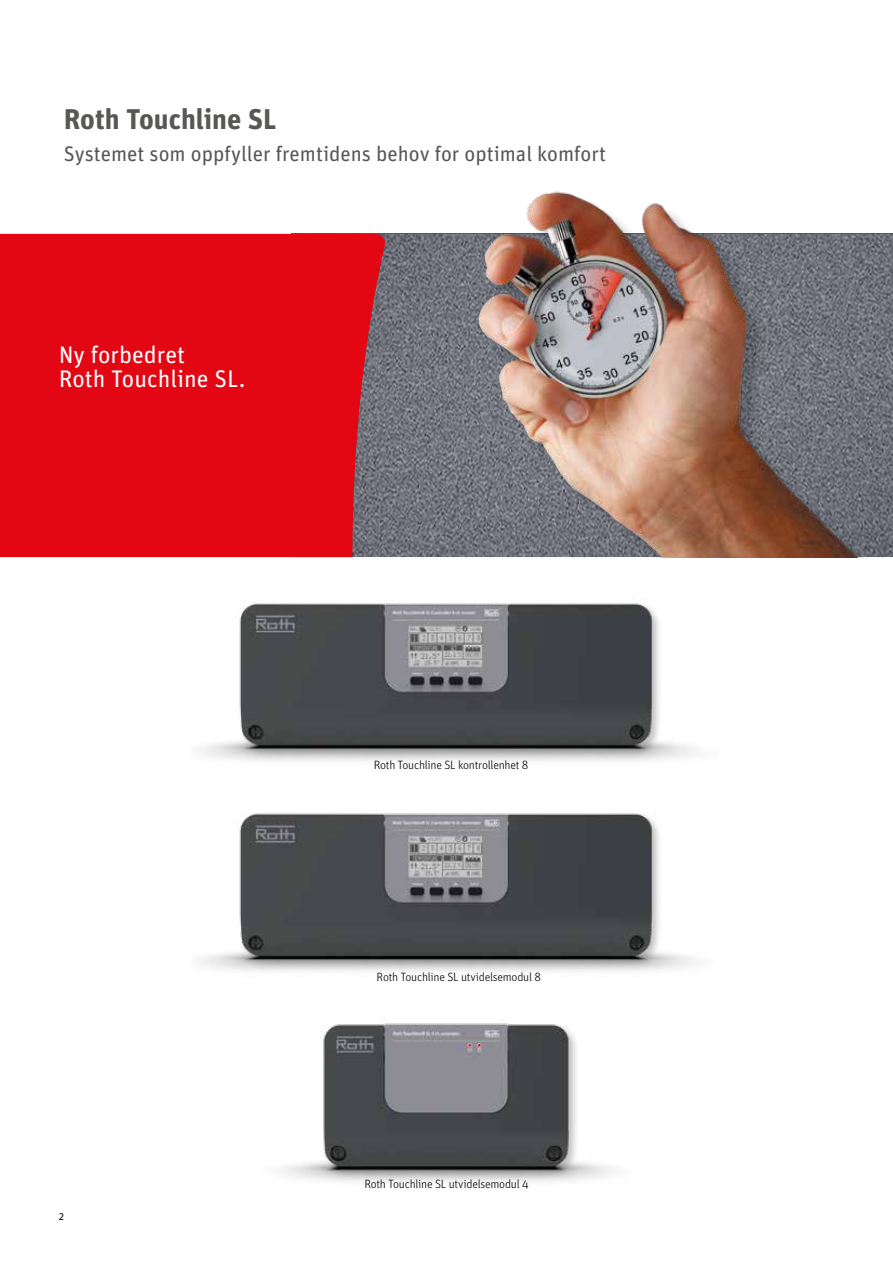
<style>
.page{position:relative;width:893px;height:1263px;background:#fff}
.page>*{position:absolute;margin:0;border:0;box-sizing:border-box;transform-origin:0 0}
.t1{font:700 28.5px "Unit OT";color:#575756}
.t2{font:24px/24px "Unit OT";color:#fff}
.t3{font:21px "Unit OT";color:#575756}
.t4{font:300 12px "Unit OT";letter-spacing:-.02em;color:#000}
.t5{font:10.5px "Unit OT";color:#000}
</style>
<div class="page">
<img style="left:198px;top:813px;width:499px;height:159px">
<img style="left:281px;top:1023px;width:333px;height:159px">
<img style="left:198px;top:603px;width:499px;height:158px">
<img style="left:387px;top:234px;width:506px;height:323px">
<div style="left:0;top:234px;width:387px;height:323px;background:#e30613"></div>
<img style="left:413px;top:191px;width:468px;height:366px">
<h1 class="t1" style="left:64px;top:100px;width:214px">Roth Touchline SL</h1>
<h3 class="t3" style="left:64px;top:140px;width:544px">Systemet som oppfyller fremtidens behov for optimal komfort</h3>
<h2 class="t2" style="left:59px;top:343px;width:188px">Ny forbedret<br>Roth Touchline SL.</h2>
<p class="t5" style="left:59px;top:1210px;width:7px">2</p>
<p class="t4" style="left:374px;top:758px;width:156px">Roth Touchline SL kontrollenhet 8</p>
<p class="t4" style="left:377px;top:969px;width:166px">Roth Touchline SL utvidelsemodul 8</p>
<p class="t4" style="left:364px;top:1177px;width:166px">Roth Touchline SL utvidelsemodul 4</p>
</div>
